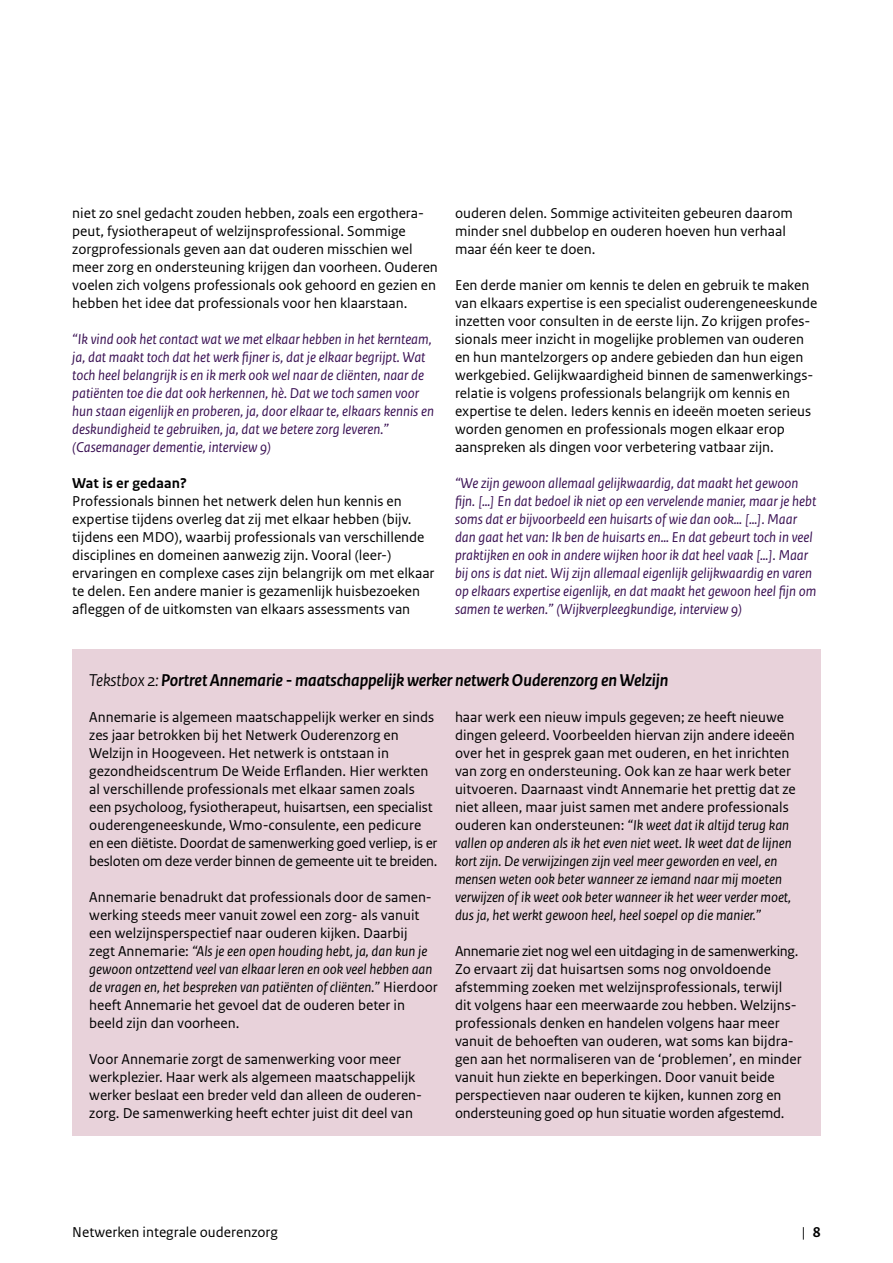
<style>
.page{position:relative;width:893px;height:1263px;background:#fff}
.page>*{position:absolute;margin:0;border:0;box-sizing:border-box;transform-origin:0 0}
.t1{font:italic 700 18px "Rijksoverheid Sans Heading";color:#000}
._22_RIVM_Kader_Brood{font:15px/18px "Rijksoverheid Sans Text";color:#000}
._10_RIVM_Broodtekst{font:15px/18px "Rijksoverheid Sans Text";color:#000}
._10_RIVM_Broodtekst-2{font:italic 15px/18px "Rijksoverheid Sans Text";color:#391053}
.t2{font:700 15px "Rijksoverheid Sans Text";letter-spacing:.01em;color:#000}
.s1{font-weight:400}
.s2{font-style:italic}
.s3{font-weight:700}
</style>
<div class="page">
<div style="left:72px;top:649px;width:749px;height:486px;background:#e8d2da"></div>
<p class="_10_RIVM_Broodtekst" style="left:72px;top:204px;width:367px">niet zo snel gedacht zouden hebben, zoals een ergothera&shy;peut, fysiotherapeut of welzijnsprofessional. Sommige zorgprofessionals geven aan dat ouderen misschien wel meer zorg en ondersteuning krijgen dan voorheen. Ouderen voelen zich volgens professionals ook gehoord en gezien en hebben het idee dat professionals voor hen klaarstaan.</p>
<p class="_10_RIVM_Broodtekst-2" style="left:72px;top:330px;width:363px">“Ik vind ook het contact wat we met elkaar hebben in het kernteam, ja, dat maakt toch dat het werk fijner is, dat je elkaar begrijpt. Wat toch heel belangrijk is en ik merk ook wel naar de cliënten, naar de patiënten toe die dat ook herkennen, hè. Dat we toch samen voor hun staan eigenlijk en proberen, ja, door elkaar te, elkaars kennis en deskundigheid te gebruiken, ja, dat we betere zorg leveren.” (Casemanager dementie, interview 9)</p>
<h5 class="t2" style="left:72px;top:474px;width:116px">Wat is er gedaan?</h5>
<p class="_10_RIVM_Broodtekst" style="left:72px;top:492px;width:364px">Professionals binnen het netwerk delen hun kennis en expertise tijdens overleg dat zij met elkaar hebben (bijv. tijdens een MDO), waarbij professionals van verschillende disciplines en domeinen aanwezig zijn. Vooral (leer-) ervaringen en complexe cases zijn belangrijk om met elkaar te delen. Een andere manier is gezamenlijk huisbezoeken afleggen of de uitkomsten van elkaars assessments van</p>
<p class="_10_RIVM_Broodtekst" style="left:455px;top:204px;width:339px">ouderen delen. Sommige activiteiten gebeuren daarom minder snel dubbelop en ouderen hoeven hun verhaal maar één keer te doen.</p>
<p class="_10_RIVM_Broodtekst" style="left:455px;top:276px;width:364px">Een derde manier om kennis te delen en gebruik te maken van elkaars expertise is een specialist ouderengeneeskunde inzetten voor consulten in de eerste lijn. Zo krijgen profes&shy;sionals meer inzicht in mogelijke problemen van ouderen en hun mantelzorgers op andere gebieden dan hun eigen werkgebied. Gelijkwaardigheid binnen de samenwerkings&shy;relatie is volgens professionals belangrijk om kennis en expertise te delen. Ieders kennis en ideeën moeten serieus worden genomen en professionals mogen elkaar erop aanspreken als dingen voor verbetering vatbaar zijn.</p>
<p class="_10_RIVM_Broodtekst-2" style="left:455px;top:474px;width:363px">“We zijn gewoon allemaal gelijkwaardig, dat maakt het gewoon fijn. […] En dat bedoel ik niet op een vervelende manier, maar je hebt soms dat er bijvoorbeeld een huisarts of wie dan ook… […]. Maar dan gaat het van: Ik ben de huisarts en… En dat gebeurt toch in veel praktijken en ook in andere wijken hoor ik dat heel vaak […]. Maar bij ons is dat niet. Wij zijn allemaal eigenlijk gelijkwaardig en varen op elkaars expertise eigenlijk, en dat maakt het gewoon heel fijn om samen te werken.” (Wijkverpleegkundige, interview 9)</p>
<h5 class="t1" style="left:89px;top:670px;width:581px"><span class="s1">Tekstbox 2:</span> Portret Annemarie - maatschappelijk werker netwerk Ouderenzorg en Welzijn</h5>
<p class="_22_RIVM_Kader_Brood" style="left:89px;top:708px;width:350px">Annemarie is algemeen maatschappelijk werker en sinds zes jaar betrokken bij het Netwerk Ouderenzorg en Welzijn in Hoogeveen. Het netwerk is ontstaan in gezondheidscentrum De Weide Erflanden. Hier werkten al verschillende professionals met elkaar samen zoals een psycholoog, fysiotherapeut, huisartsen, een specialist ouderengeneeskunde, Wmo-consulente, een pedicure en een diëtiste. Doordat de samenwerking goed verliep, is er besloten om deze verder binnen de gemeente uit te breiden.</p>
<p class="_22_RIVM_Kader_Brood" style="left:89px;top:888px;width:350px">Annemarie benadrukt dat professionals door de samen&shy;werking steeds meer vanuit zowel een zorg- als vanuit een welzijnsperspectief naar ouderen kijken. Daarbij<br>zegt Annemarie: <span class="s2">“Als je een open houding hebt, ja, dan kun je gewoon ontzettend veel van elkaar leren en ook veel hebben aan de vragen en, het bespreken van patiënten of cliënten.”</span> Hierdoor heeft Annemarie het gevoel dat de ouderen beter in beeld zijn dan voorheen.</p>
<p class="_22_RIVM_Kader_Brood" style="left:89px;top:1050px;width:334px">Voor Annemarie zorgt de samenwerking voor meer werkplezier. Haar werk als algemeen maatschappelijk werker beslaat een breder veld dan alleen de ouderen&shy;zorg. De samenwerking heeft echter juist dit deel van</p>
<p class="_22_RIVM_Kader_Brood" style="left:455px;top:708px;width:342px">haar werk een nieuw impuls gegeven; ze heeft nieuwe dingen geleerd. Voorbeelden hiervan zijn andere ideeën over het in gesprek gaan met ouderen, en het inrichten van zorg en ondersteuning. Ook kan ze haar werk beter uitvoeren. Daarnaast vindt Annemarie het prettig dat ze niet alleen, maar juist samen met andere professionals ouderen kan ondersteunen: <span class="s2">“Ik weet dat ik altijd terug kan vallen op anderen als ik het even niet weet. Ik weet dat de lijnen kort zijn. De verwijzingen zijn veel meer geworden en veel, en mensen weten ook beter wanneer ze iemand naar mij moeten verwijzen of ik weet ook beter wanneer ik het weer verder moet, dus ja, het werkt gewoon heel, heel soepel op die manier.”</span></p>
<p class="_22_RIVM_Kader_Brood" style="left:455px;top:942px;width:348px">Annemarie ziet nog wel een uitdaging in de samenwerking.<br>Zo ervaart zij dat huisartsen soms nog onvoldoende afstemming zoeken met welzijnsprofessionals, terwijl dit volgens haar een meerwaarde zou hebben. Welzijns&shy;professionals denken en handelen volgens haar meer vanuit de behoeften van ouderen, wat soms kan bijdra&shy;gen aan het normaliseren van de ‘problemen’, en minder vanuit hun ziekte en beperkingen. Door vanuit beide perspectieven naar ouderen te kijken, kunnen zorg en ondersteuning goed op hun situatie worden afgestemd.</p>
<p class="_22_RIVM_Kader_Brood" style="left:72px;top:1223px;width:207px">Netwerken integrale ouderenzorg</p>
<p class="_22_RIVM_Kader_Brood" style="left:802px;top:1223px;width:20px">| <span class="s3">8</span></p>
</div>
